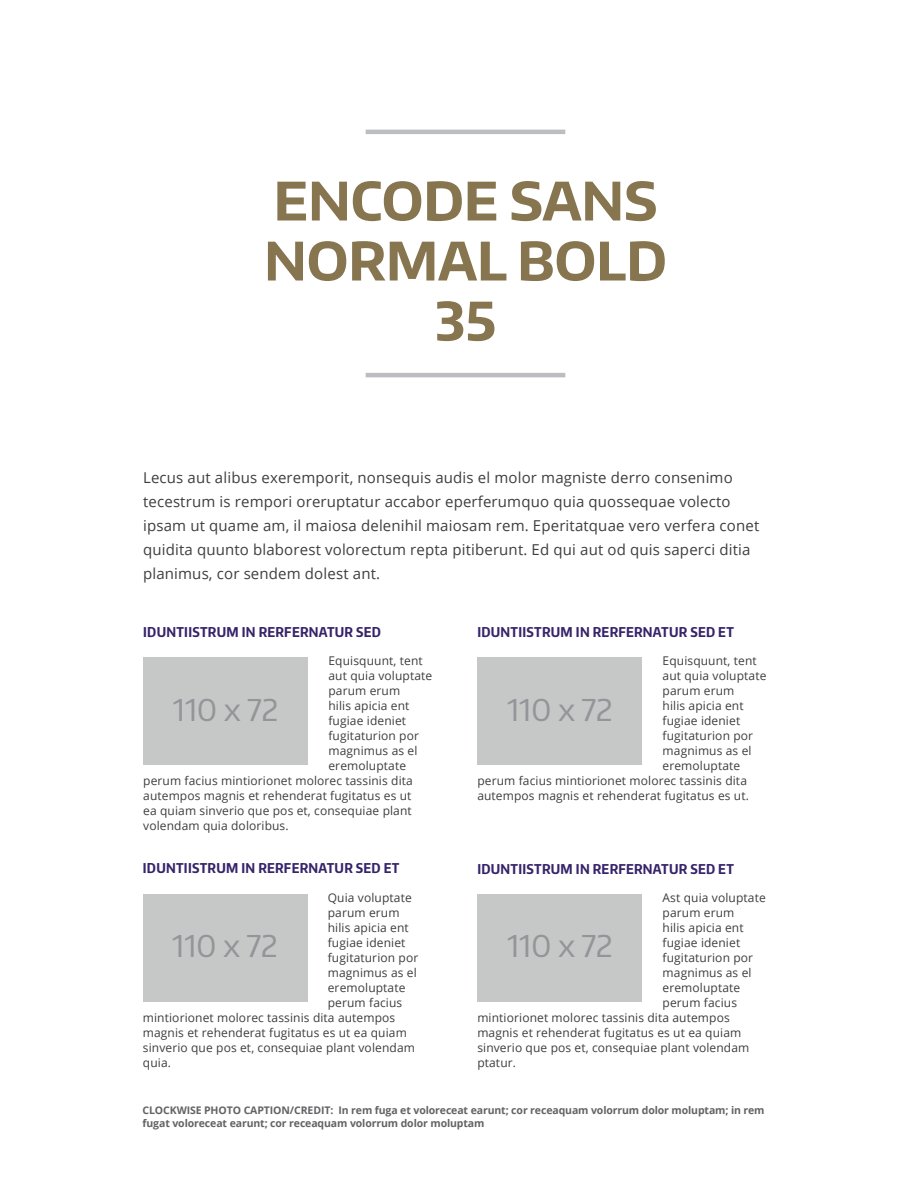
<style>
.page{position:relative;width:918px;height:1188px;background:#fff}
.page>*{position:absolute;margin:0;border:0;box-sizing:border-box;transform-origin:0 0}
.t1{font:700 52.5px "Encode Sans Normal";color:#86754f}
.t2{font:30px "Encode Sans Normal";color:#939598}
.t3{font:15px/24px "Open Sans";letter-spacing:.01em;color:#3e3e3f}
.t4{font:700 13.5px "Encode Sans Condensed";letter-spacing:.02em;color:#36236a}
.t5{font:12px "Open Sans";letter-spacing:.01em;color:#3e3e3f}
.t6{font:700 10.5px/13.5px "Open Sans";letter-spacing:-.01em;color:#636366}
</style>
<div class="page">
<hr style="left:366px;top:130px;width:199px;height:4px;background:#bcbdc0">
<hr style="left:366px;top:373px;width:199px;height:4px;background:#bcbdc0">
<div style="left:477px;top:657px;width:165px;height:108px;background:#c6c7c7"></div>
<div style="left:143px;top:657px;width:165px;height:108px;background:#c6c7c7"></div>
<div style="left:143px;top:894px;width:165px;height:108px;background:#c6c7c7"></div>
<div style="left:477px;top:894px;width:165px;height:108px;background:#c6c7c7"></div>
<p class="t1" style="left:274px;top:166px;width:385px">ENCODE SANS</p>
<p class="t1" style="left:264px;top:226px;width:404px">NORMAL BOLD</p>
<p class="t1" style="left:435px;top:286px;width:63px">35</p>
<p class="t3" style="left:143px;top:465px;width:618px">Lecus aut alibus exeremporit, nonsequis audis el molor magniste derro consenimo tecestrum is rempori oreruptatur accabor eperferumquo quia quossequae volecto ipsam ut quame am, il maiosa delenihil maiosam rem. Eperitatquae vero verfera conet quidita quunto blaborest volorectum repta pitiberunt. Ed qui aut od quis saperci ditia planimus, cor sendem dolest ant.</p>
<p class="t4" style="left:143px;top:623px;width:239px">IDUNTIISTRUM IN RERFERNATUR SED</p>
<p class="t5" style="left:328px;top:653px;width:96px">Equisquunt, tent</p>
<p class="t5" style="left:328px;top:668px;width:105px">aut quia voluptate</p>
<p class="t5" style="left:328px;top:683px;width:73px">parum erum</p>
<p class="t5" style="left:328px;top:698px;width:83px">hilis apicia ent</p>
<p class="t5" style="left:328px;top:713px;width:79px">fugiae ideniet</p>
<p class="t5" style="left:328px;top:728px;width:92px">fugitaturion por</p>
<p class="t5" style="left:328px;top:743px;width:91px">magnimus as el</p>
<p class="t5" style="left:328px;top:758px;width:79px">eremoluptate</p>
<p class="t5" style="left:143px;top:773px;width:271px">perum facius mintiorionet molorec tassinis dita</p>
<p class="t5" style="left:143px;top:788px;width:270px">autempos magnis et rehenderat fugitatus es ut</p>
<p class="t5" style="left:143px;top:803px;width:270px">ea quiam sinverio que pos et, consequiae plant</p>
<p class="t5" style="left:143px;top:818px;width:147px">volendam quia doloribus.</p>
<p class="t4" style="left:477px;top:623px;width:258px">IDUNTIISTRUM IN RERFERNATUR SED ET</p>
<p class="t5" style="left:663px;top:653px;width:96px">Equisquunt, tent</p>
<p class="t5" style="left:663px;top:668px;width:105px">aut quia voluptate</p>
<p class="t5" style="left:663px;top:683px;width:73px">parum erum</p>
<p class="t5" style="left:663px;top:698px;width:83px">hilis apicia ent</p>
<p class="t5" style="left:663px;top:713px;width:79px">fugiae ideniet</p>
<p class="t5" style="left:663px;top:728px;width:92px">fugitaturion por</p>
<p class="t5" style="left:663px;top:743px;width:91px">magnimus as el</p>
<p class="t5" style="left:663px;top:758px;width:79px">eremoluptate</p>
<p class="t5" style="left:477px;top:773px;width:271px">perum facius mintiorionet molorec tassinis dita</p>
<p class="t5" style="left:477px;top:788px;width:273px">autempos magnis et rehenderat fugitatus es ut.</p>
<h2 class="t2" style="left:173px;top:690px;width:107px">110 x 72</h2>
<h2 class="t2" style="left:507px;top:690px;width:107px">110 x 72</h2>
<p class="t4" style="left:143px;top:860px;width:258px">IDUNTIISTRUM IN RERFERNATUR SED ET</p>
<p class="t5" style="left:328px;top:889px;width:86px">Quia voluptate</p>
<p class="t5" style="left:328px;top:904px;width:73px">parum erum</p>
<p class="t5" style="left:328px;top:919px;width:83px">hilis apicia ent</p>
<p class="t5" style="left:328px;top:934px;width:79px">fugiae ideniet</p>
<p class="t5" style="left:328px;top:949px;width:92px">fugitaturion por</p>
<p class="t5" style="left:328px;top:964px;width:91px">magnimus as el</p>
<p class="t5" style="left:328px;top:979px;width:79px">eremoluptate</p>
<p class="t5" style="left:328px;top:994px;width:76px">perum facius</p>
<p class="t5" style="left:143px;top:1009px;width:254px">mintiorionet molorec tassinis dita autempos</p>
<p class="t5" style="left:143px;top:1024px;width:265px">magnis et rehenderat fugitatus es ut ea quiam</p>
<p class="t5" style="left:143px;top:1039px;width:274px">sinverio que pos et, consequiae plant volendam</p>
<p class="t5" style="left:143px;top:1054px;width:30px">quia.</p>
<p class="t4" style="left:477px;top:860px;width:258px">IDUNTIISTRUM IN RERFERNATUR SED ET</p>
<p class="t5" style="left:663px;top:890px;width:105px">Ast quia voluptate</p>
<p class="t5" style="left:663px;top:905px;width:73px">parum erum</p>
<p class="t5" style="left:663px;top:920px;width:83px">hilis apicia ent</p>
<p class="t5" style="left:663px;top:935px;width:79px">fugiae ideniet</p>
<p class="t5" style="left:663px;top:950px;width:92px">fugitaturion por</p>
<p class="t5" style="left:663px;top:965px;width:91px">magnimus as el</p>
<p class="t5" style="left:663px;top:980px;width:79px">eremoluptate</p>
<p class="t5" style="left:663px;top:995px;width:76px">perum facius</p>
<p class="t5" style="left:477px;top:1010px;width:254px">mintiorionet molorec tassinis dita autempos</p>
<p class="t5" style="left:477px;top:1025px;width:265px">magnis et rehenderat fugitatus es ut ea quiam</p>
<p class="t5" style="left:477px;top:1040px;width:274px">sinverio que pos et, consequiae plant volendam</p>
<p class="t5" style="left:477px;top:1055px;width:40px">ptatur.</p>
<h2 class="t2" style="left:172px;top:926px;width:107px">110 x 72</h2>
<h2 class="t2" style="left:507px;top:926px;width:107px">110 x 72</h2>
<p class="t6" style="left:143px;top:1103px;width:624px">CLOCKWISE PHOTO CAPTION/CREDIT: In rem fuga et voloreceat earunt; cor receaquam volorrum dolor moluptam; in rem fugat voloreceat earunt; cor receaquam volorrum dolor moluptam</p>
</div>
